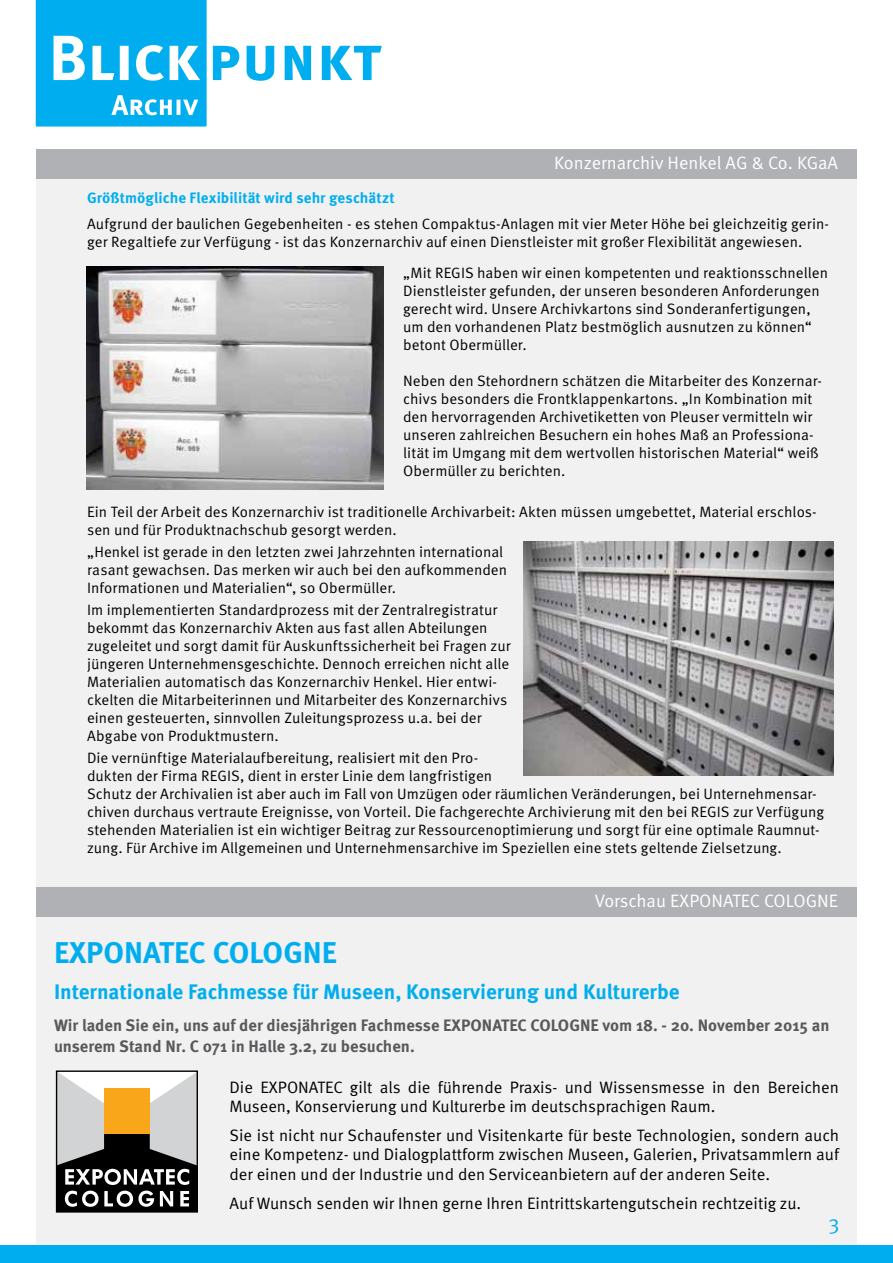
<style>
.page{position:relative;width:893px;height:1263px;background:#fff}
.page>*{position:absolute;margin:0;border:0;box-sizing:border-box;transform-origin:0 0}
.t1{font:700 30px "Meta OT";color:#00aeef}
.t2{font:700 21px "Meta OT";color:#00aeef}
.t3{font:21px "Meta OT";color:#00aeef}
.t4{font:18px "Meta OT";color:#fff}
.t5{font:16.5px/19.8px "Meta OT";color:#000}
.t6{font:700 16.5px/21px "Meta OT";color:#58595b}
.t7{font:15px/18px "Meta OT";color:#000}
.t8{font:700 15px "Meta OT";letter-spacing:.005em;color:#00aeef}
</style>
<div class="page">
<div style="left:36px;top:162px;width:820px;height:1094px;background:#f1f1f2"></div>
<svg style="left:35px;top:0;width:347px;height:127px"></svg>
<div style="left:36px;top:149px;width:820px;height:30px;background:#afb1b4"></div>
<div style="left:36px;top:887px;width:820px;height:29px;background:#afb1b4"></div>
<div style="left:0;top:1246px;width:893px;height:17px;background:#00aeef"></div>
<div style="left:57px;top:1071px;width:140px;height:141px;background:#d1d3d4"></div>
<svg style="left:58px;top:1072px;width:138px;height:31px"></svg>
<div style="left:104px;top:1088px;width:46px;height:45px;background:#faa61a"></div>
<div style="left:56px;top:1070px;width:142px;height:142px;border:1px solid #000"></div>
<svg style="left:57px;top:1117px;width:140px;height:95px"></svg>
<img style="left:87px;top:266px;width:297px;height:223px">
<img style="left:524px;top:542px;width:310px;height:233px">
<p class="t4" style="left:554px;top:151px;width:285px">Konzernarchiv Henkel AG &amp; Co. KGaA</p>
<p class="t8" style="left:87px;top:188px;width:309px">Größtmögliche Flexibilität wird sehr geschätzt</p>
<p class="t7" style="left:87px;top:215px;width:744px">Aufgrund der baulichen Gegebenheiten - es stehen Compaktus-Anlagen mit vier Meter Höhe bei gleichzeitig gerin&shy;ger Regaltiefe zur Verfügung - ist das Konzernarchiv auf einen Dienstleister mit großer Flexibilität angewiesen.</p>
<p class="t7" style="left:403px;top:265px;width:426px">„Mit REGIS haben wir einen kompetenten und reaktionsschnellen Dienstleister gefunden, der unseren besonderen Anforderungen gerecht wird. Unsere Archivkartons sind Sonderanfertigungen, um den vorhandenen Platz bestmöglich ausnutzen zu können“ betont Obermüller.</p>
<p class="t7" style="left:403px;top:373px;width:420px">Neben den Stehordnern schätzen die Mitarbeiter des Konzernar&shy;chivs besonders die Frontklappenkartons. „In Kombination mit den hervorragenden Archivetiketten von Pleuser vermitteln wir unseren zahlreichen Besuchern ein hohes Maß an Professiona&shy;lität im Umgang mit dem wertvollen historischen Material“ weiß Obermüller zu berichten.</p>
<p class="t7" style="left:87px;top:503px;width:731px">Ein Teil der Arbeit des Konzernarchiv ist traditionelle Archivarbeit: Akten müssen umgebettet, Material erschlos&shy;sen und für Produktnachschub gesorgt werden.</p>
<p class="t7" style="left:87px;top:543px;width:422px">„Henkel ist gerade in den letzten zwei Jahrzehnten international rasant gewachsen. Das merken wir auch bei den aufkommenden<br>Informationen und Materialien“, so Obermüller.</p>
<p class="t7" style="left:87px;top:601px;width:425px">Im implementierten Standardprozess mit der Zentralregistratur bekommt das Konzernarchiv Akten aus fast allen Abteilungen zugeleitet und sorgt damit für Auskunftssicherheit bei Fragen zur jüngeren Unternehmensgeschichte. Dennoch erreichen nicht alle Materialien automatisch das Konzernarchiv Henkel. Hier entwi&shy;ckelten die Mitarbeiterinnen und Mitarbeiter des Konzernarchivs einen gesteuerten, sinnvollen Zuleitungsprozess u.a. bei der Abgabe von Produktmustern.</p>
<p class="t7" style="left:87px;top:750px;width:738px">Die vernünftige Materialaufbereitung, realisiert mit den Pro-<br>dukten der Firma REGIS, dient in erster Linie dem langfristigen<br>Schutz der Archivalien ist aber auch im Fall von Umzügen oder räumlichen Veränderungen, bei Unternehmensar&shy;chiven durchaus vertraute Ereignisse, von Vorteil. Die fachgerechte Archivierung mit den bei REGIS zur Verfügung stehenden Materialien ist ein wichtiger Beitrag zur Ressourcenoptimierung und sorgt für eine optimale Raumnut&shy;zung. Für Archive im Allgemeinen und Unternehmensarchive im Speziellen eine stets geltende Zielsetzung.</p>
<p class="t4" style="left:595px;top:889px;width:245px">Vorschau EXPONATEC COLOGNE</p>
<h1 class="t1" style="left:54px;top:934px;width:285px">EXPONATEC COLOGNE</h1>
<h2 class="t2" style="left:54px;top:978px;width:627px">Internationale Fachmesse für Museen, Konservierung und Kulturerbe</h2>
<p class="t6" style="left:54px;top:1015px;width:777px">Wir laden Sie ein, uns auf der diesjährigen Fachmesse EXPONATEC COLOGNE vom 18. - 20. November 2015 an unserem Stand Nr. C 071 in Halle 3.2, zu besuchen.</p>
<p class="t5" style="left:230px;top:1077px;width:611px">Die EXPONATEC gilt als die führende Praxis- und Wissensmesse in den Bereichen<br>Museen, Konservierung und Kulturerbe im deutschsprachigen Raum.</p>
<p class="t5" style="left:230px;top:1125px;width:611px;text-align:justify">Sie ist nicht nur Schaufenster und Visitenkarte für beste Technologien, sondern auch eine Kompetenz- und Dialogplattform zwischen Museen, Galerien, Privatsammlern auf der einen und der Industrie und den Serviceanbietern auf der anderen Seite.</p>
<p class="t5" style="left:230px;top:1193px;width:573px">Auf Wunsch senden wir Ihnen gerne Ihren Eintrittskartengutschein rechtzeitig zu.</p>
<h2 class="t3" style="left:828px;top:1209px;width:13px">3</h2>
</div>
